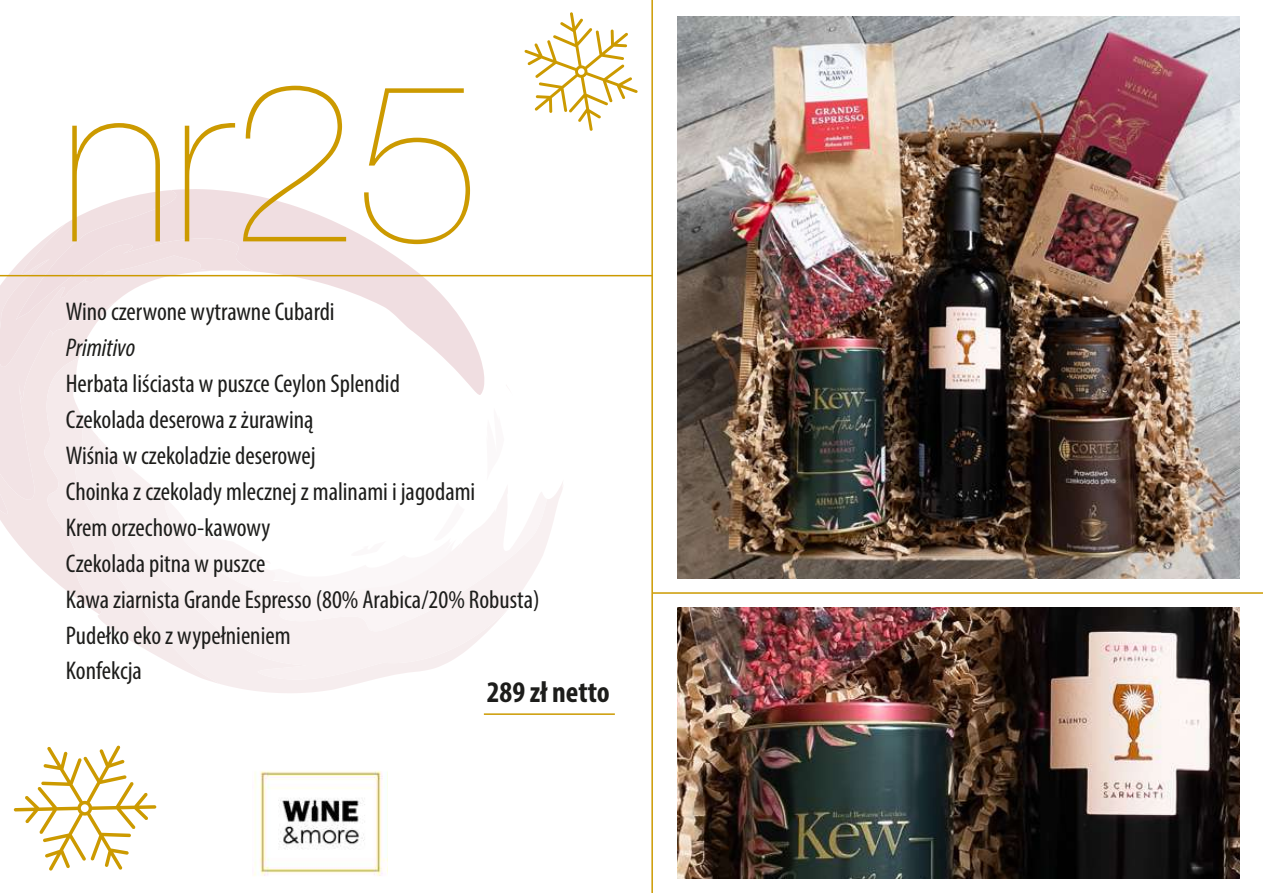
<style>
.page{position:relative;width:1263px;height:893px;background:#fff}
.page>*{position:absolute;margin:0;border:0;box-sizing:border-box;transform-origin:0 0}
.t1{font:300 225px "Aovel Sans";color:#cc9a00}
.t2{font:700 condensed 30px "Myriad Pro";color:#1d1d1b}
.t3{font:condensed 25.65px/36px "Myriad Pro";color:#1d1d1b}
.t4{font:italic condensed 25.65px "Myriad Pro";color:#1d1d1b}
</style>
<div class="page">
<svg style="left:176px;top:189px;width:309px;height:206px"></svg>
<svg style="left:0;top:190px;width:254px;height:380px"></svg>
<svg style="left:220px;top:416px;width:150px;height:277px"></svg>
<svg style="left:43px;top:358px;width:177px;height:326px"></svg>
<svg style="left:98px;top:437px;width:465px;height:243px"></svg>
<svg style="left:164px;top:484px;width:383px;height:147px"></svg>
<img style="left:254px;top:770px;width:134px;height:106px">
<img style="left:677px;top:17px;width:562px;height:562px">
<img style="left:677px;top:608px;width:562px;height:271px">
<hr style="left:651px;top:0;width:2px;height:893px;background:#cc9a00">
<hr style="left:653px;top:592px;width:610px;height:2px;background:#cc9a00">
<svg style="left:14px;top:745px;width:142px;height:126px"></svg>
<svg style="left:524px;top:12px;width:114px;height:119px"></svg>
<hr style="left:0;top:275px;width:652px;height:1px;background:#cc9a00">
<hr style="left:484px;top:713px;width:131px;height:2px;background:#cc9a00">
<h1 class="t1" style="left:60px;top:32px;width:422px">nr25</h1>
<p class="t3" style="left:66px;top:293px;width:270px">Wino czerwone wytrawne Cubardi</p>
<p class="t4" style="left:66px;top:332px;width:71px">Primitivo</p>
<p class="t3" style="left:66px;top:365px;width:475px">Herbata liściasta w puszce Ceylon Splendid<br>Czekolada deserowa z żurawiną<br>Wiśnia w czekoladzie deserowej<br>Choinka z czekolady mlecznej z malinami i jagodami<br>Krem orzechowo-kawowy<br>Czekolada pitna w puszce<br>Kawa ziarnista Grande Espresso (80% Arabica/20% Robusta)<br>Pudełko eko z wypełnieniem<br>Konfekcja</p>
<p class="t2" style="left:487px;top:673px;width:124px">289 zł netto</p>
</div>
